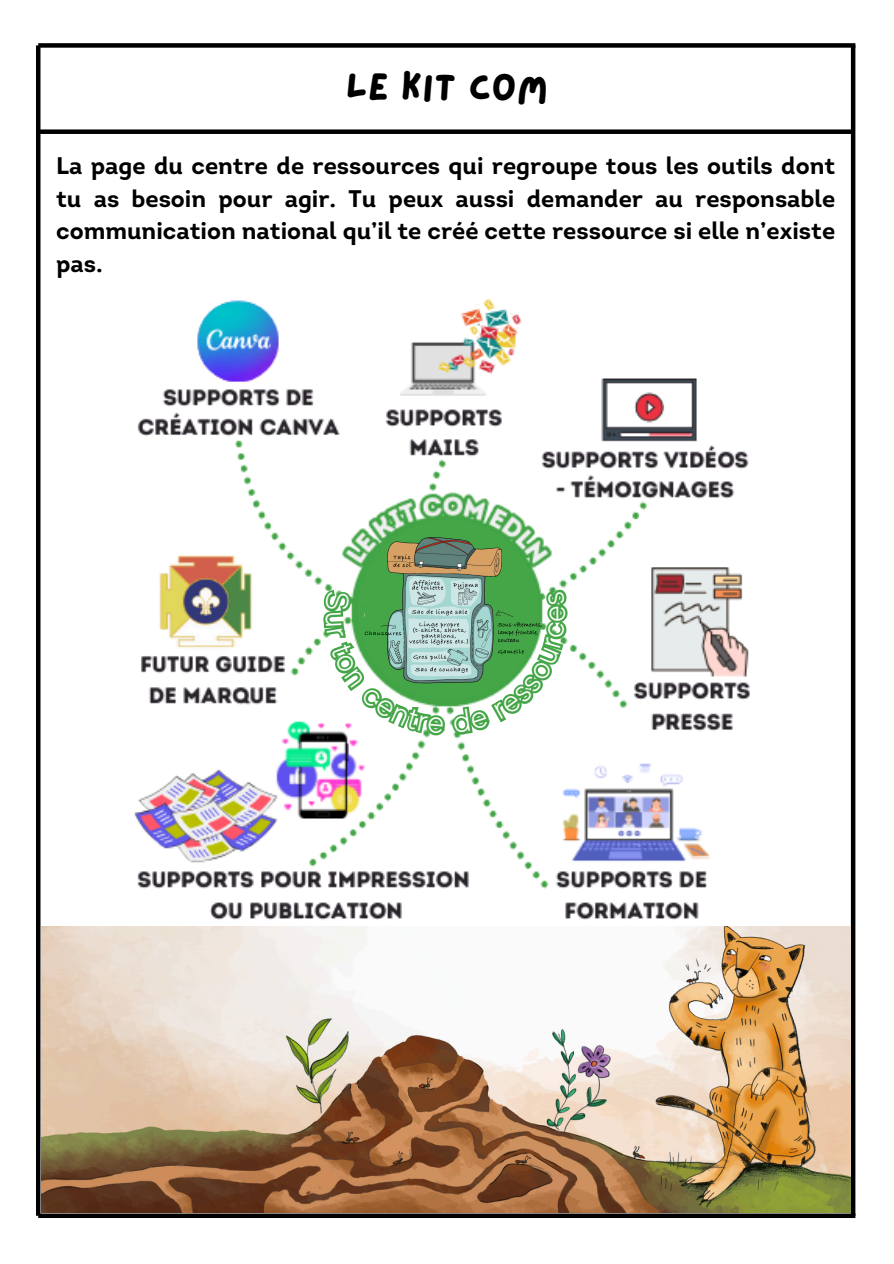
<style>
.page{position:relative;width:894px;height:1264px;background:#fff}
.page>*{position:absolute;margin:0;border:0;box-sizing:border-box;transform-origin:0 0}
.t1{font:39px "Lazydog";color:#000}
.t2{font:300 31.65px "MADE Evolve Sans";color:#fdfdfd}
.t3{font:700 24px/32.7px "Intro";color:#000;text-align:justify}
</style>
<div class="page">
<div style="left:850px;top:45px;width:5px;height:1170px;background:#000"></div>
<svg style="left:38px;top:1213px;width:817px;height:4px;fill:#000"></svg>
<div style="left:38px;top:43px;width:817px;height:5px;background:#000"></div>
<hr style="left:36px;top:45px;width:4px;height:1170px;background:#000">
<div style="left:36px;top:129px;width:816px;height:5px;background:#000"></div>
<img style="left:134px;top:298px;width:616px;height:622px">
<img style="left:324px;top:515px;width:228px;height:69px">
<img style="left:41px;top:926px;width:809px;height:286px">
<svg style="left:319px;top:584px;width:252px;height:156px"></svg>
<h1 class="t1" style="left:345px;top:69px;width:203px">LE KIT COM</h1>
<p class="t3" style="left:56px;top:152px;width:780px">La page du centre de ressources qui regroupe tous les outils dont tu as besoin pour agir. Tu peux aussi demander au responsable communication national qu’il te créé cette ressource si elle n’existe pas.</p>
<h2 class="t2" style="left:536px;top:622px;width:18px;rotate:-90deg">e</h2>
</div>
